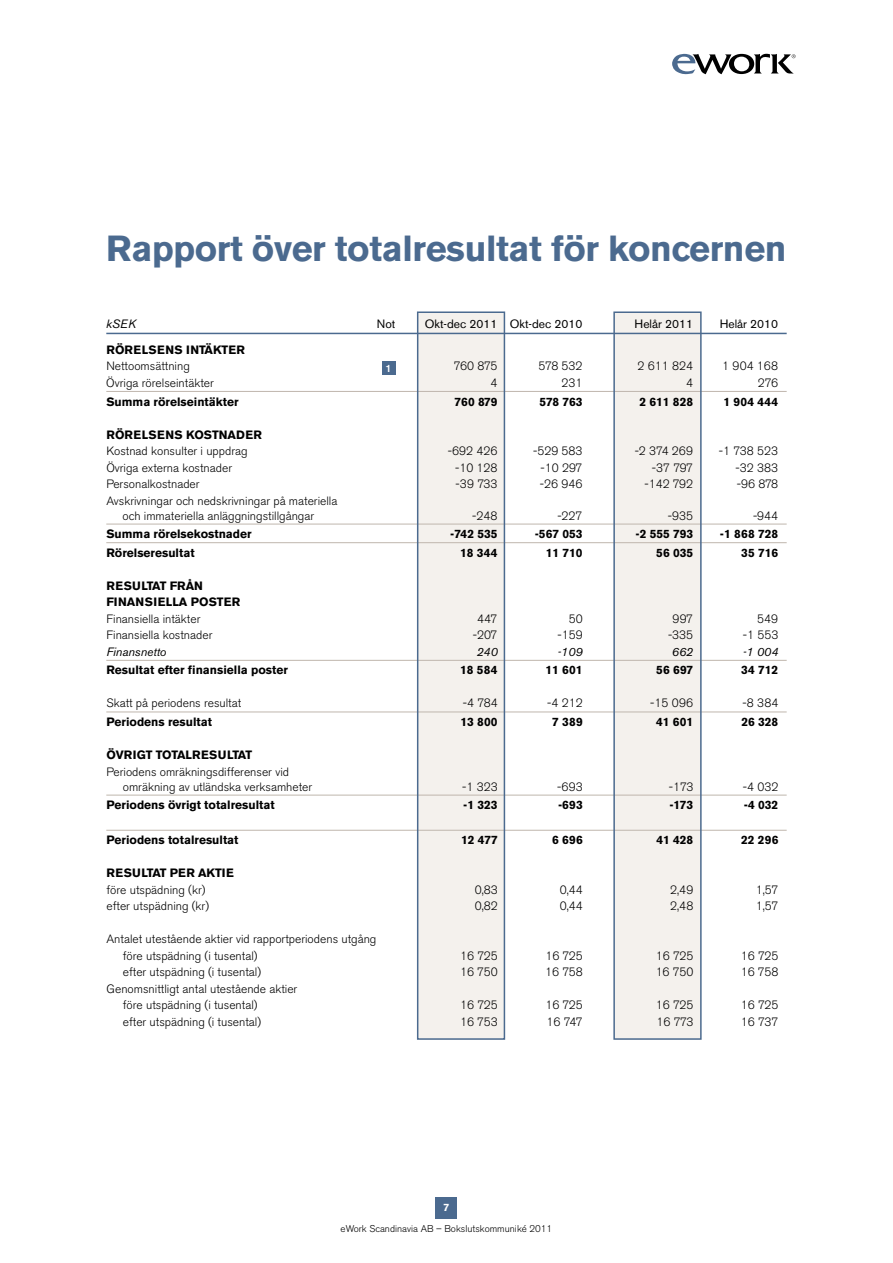
<style>
.page{position:relative;width:893px;height:1263px;background:#fff}
.page>*{position:absolute;margin:0;border:0;box-sizing:border-box;transform-origin:0 0}
.t1{font:700 36px "Akzidenz Grotesk BE";letter-spacing:-.01em;color:#4b6a8f}
.t2{font:300 12px/15px "Akzidenz Grotesk BE";color:#000}
.t3{font:700 12px "Akzidenz Grotesk BE";color:#000}
.t4{font:12px "Akzidenz Grotesk BE";color:#000}
.t5{font:italic 12px "Akzidenz Grotesk BE";color:#000}
.t6{font:700 10.5px "Akzidenz Grotesk BE";color:#fff}
.t7{font:500 10.5px "Akzidenz Grotesk BE";color:#fff;scale:1.05 1}
.t8{font:300 9.75px "Akzidenz Grotesk BE";color:#000}
</style>
<div class="page">
<div style="left:436px;top:1197px;width:21px;height:21px;background:#4b6a8f"></div>
<div style="left:614px;top:312px;width:87px;height:727px;background:#f4f1ed"></div>
<div style="left:418px;top:312px;width:86px;height:727px;background:#f4f1ed"></div>
<hr style="left:106px;top:333px;width:681px;height:1px;background:#4b6a8f">
<hr style="left:106px;top:391px;width:681px;height:1px;background:#bfb6ad">
<hr style="left:106px;top:524px;width:681px;height:1px;background:#bfb6ad">
<hr style="left:106px;top:542px;width:681px;height:1px;background:#bfb6ad">
<hr style="left:106px;top:660px;width:681px;height:1px;background:#bfb6ad">
<hr style="left:106px;top:712px;width:681px;height:1px;background:#bfb6ad">
<hr style="left:106px;top:795px;width:681px;height:1px;background:#bfb6ad">
<hr style="left:106px;top:830px;width:681px;height:1px;background:#bfb6ad">
<div style="left:382px;top:361px;width:13px;height:14px;background:#4b6a8f"></div>
<svg style="left:672px;top:54px;width:124px;height:20px"></svg>
<div style="left:417px;top:311px;width:88px;height:729px;border:2px solid #4b6a8f"></div>
<div style="left:613px;top:311px;width:89px;height:729px;border:2px solid #4b6a8f"></div>
<h1 class="t1" style="left:106px;top:227px;width:682px">Rapport över totalresultat för koncernen</h1>
<p class="t5" style="left:106px;top:317px;width:31px">kSEK</p>
<p class="t4" style="left:377px;top:317px;width:20px">Not</p>
<p class="t4" style="left:425px;top:317px;width:159px">Okt-dec 2011 Okt-dec 2010</p>
<p class="t4" style="left:635px;top:317px;width:60px">Helår 2011</p>
<p class="t4" style="left:720px;top:317px;width:60px">Helår 2010</p>
<p class="t3" style="left:106px;top:343px;width:19px">Rörelsens</p>
<p class="t3" style="left:186px;top:343px;width:9px">intäkter</p>
<p class="t2" style="left:106px;top:359px;width:85px">Nettoomsättning</p>
<p class="t7" style="left:385px;top:362px;width:7px">1</p>
<p class="t2" style="left:454px;top:359px;width:45px">760 875</p>
<p class="t2" style="left:539px;top:359px;width:45px">578 532</p>
<p class="t2" style="left:638px;top:359px;width:57px">2 611 824</p>
<p class="t2" style="left:722px;top:359px;width:57px">1 904 168</p>
<p class="t2" style="left:106px;top:375px;width:109px">Övriga rörelseintäkter</p>
<p class="t2" style="left:490px;top:375px;width:8px">4</p>
<p class="t2" style="left:562px;top:375px;width:22px">231</p>
<p class="t2" style="left:686px;top:375px;width:8px">4</p>
<p class="t2" style="left:758px;top:375px;width:22px">276</p>
<p class="t3" style="left:106px;top:394px;width:134px">Summa rörelseintäkter</p>
<p class="t3" style="left:455px;top:394px;width:44px">760 879</p>
<p class="t3" style="left:540px;top:394px;width:44px">578 763</p>
<p class="t3" style="left:639px;top:394px;width:55px">2 611 828</p>
<p class="t3" style="left:723px;top:394px;width:56px">1 904 444</p>
<p class="t3" style="left:106px;top:427px;width:19px">Rörelsens</p>
<p class="t3" style="left:186px;top:427px;width:10px">kostnader</p>
<p class="t2" style="left:106px;top:444px;width:143px">Kostnad konsulter i uppdrag</p>
<p class="t2" style="left:448px;top:444px;width:51px">-692 426</p>
<p class="t2" style="left:533px;top:444px;width:51px">-529 583</p>
<p class="t2" style="left:635px;top:444px;width:60px">-2 374 269</p>
<p class="t2" style="left:719px;top:444px;width:61px">-1 738 523</p>
<p class="t2" style="left:106px;top:460px;width:127px">Övriga externa kostnader</p>
<p class="t2" style="left:455px;top:460px;width:44px">-10 128</p>
<p class="t2" style="left:541px;top:460px;width:43px">-10 297</p>
<p class="t2" style="left:652px;top:460px;width:43px">-37 797</p>
<p class="t2" style="left:735px;top:460px;width:44px">-32 383</p>
<p class="t2" style="left:106px;top:477px;width:95px">Personalkostnader</p>
<p class="t2" style="left:456px;top:477px;width:43px">-39 733</p>
<p class="t2" style="left:540px;top:477px;width:44px">-26 946</p>
<p class="t2" style="left:644px;top:477px;width:50px">-142 792</p>
<p class="t2" style="left:737px;top:477px;width:43px">-96 878</p>
<p class="t2" style="left:106px;top:493px;width:233px;text-align:center">Avskrivningar och nedskrivningar på materiella och immateriella anläggningstillgångar</p>
<p class="t2" style="left:472px;top:508px;width:27px">-248</p>
<p class="t2" style="left:557px;top:508px;width:27px">-227</p>
<p class="t2" style="left:668px;top:508px;width:27px">-935</p>
<p class="t2" style="left:753px;top:508px;width:27px">-944</p>
<p class="t3" style="left:106px;top:527px;width:147px">Summa rörelsekostnader</p>
<p class="t3" style="left:450px;top:527px;width:49px">-742 535</p>
<p class="t3" style="left:535px;top:527px;width:49px">-567 053</p>
<p class="t3" style="left:635px;top:527px;width:59px">-2 555 793</p>
<p class="t3" style="left:720px;top:527px;width:60px">-1 868 728</p>
<p class="t3" style="left:106px;top:546px;width:90px">Rörelseresultat</p>
<p class="t3" style="left:460px;top:546px;width:39px">18 344</p>
<p class="t3" style="left:546px;top:546px;width:38px">11 710</p>
<p class="t3" style="left:656px;top:546px;width:39px">56 035</p>
<p class="t3" style="left:741px;top:546px;width:38px">35 716</p>
<p class="t3" style="left:106px;top:579px;width:18px">Resultat</p>
<p class="t3" style="left:170px;top:579px;width:9px">från</p>
<p class="t3" style="left:106px;top:595px;width:9px">finansiella</p>
<p class="t3" style="left:191px;top:595px;width:18px">poster</p>
<p class="t2" style="left:106px;top:611px;width:95px">Finansiella intäkter</p>
<p class="t2" style="left:477px;top:611px;width:22px">447</p>
<p class="t2" style="left:569px;top:611px;width:15px">50</p>
<p class="t2" style="left:672px;top:611px;width:22px">997</p>
<p class="t2" style="left:757px;top:611px;width:23px">549</p>
<p class="t2" style="left:106px;top:628px;width:107px">Finansiella kostnader</p>
<p class="t2" style="left:473px;top:628px;width:26px">-207</p>
<p class="t2" style="left:557px;top:628px;width:27px">-159</p>
<p class="t2" style="left:668px;top:628px;width:27px">-335</p>
<p class="t2" style="left:743px;top:628px;width:37px">-1 553</p>
<p class="t5" style="left:106px;top:644px;width:62px">Finansnetto</p>
<p class="t5" style="left:477px;top:644px;width:22px">240</p>
<p class="t5" style="left:557px;top:644px;width:27px">-109</p>
<p class="t5" style="left:672px;top:644px;width:23px">662</p>
<p class="t5" style="left:743px;top:644px;width:37px">-1 004</p>
<p class="t3" style="left:106px;top:663px;width:183px">Resultat efter finansiella poster</p>
<p class="t3" style="left:460px;top:663px;width:39px">18 584</p>
<p class="t3" style="left:545px;top:663px;width:39px">11 601</p>
<p class="t3" style="left:656px;top:663px;width:39px">56 697</p>
<p class="t3" style="left:741px;top:663px;width:39px">34 712</p>
<p class="t2" style="left:106px;top:696px;width:136px">Skatt på periodens resultat</p>
<p class="t2" style="left:463px;top:696px;width:36px">-4 784</p>
<p class="t2" style="left:547px;top:696px;width:37px">-4 212</p>
<p class="t2" style="left:650px;top:696px;width:44px">-15 096</p>
<p class="t2" style="left:743px;top:696px;width:37px">-8 384</p>
<p class="t3" style="left:106px;top:715px;width:107px">Periodens resultat</p>
<p class="t3" style="left:460px;top:715px;width:39px">13 800</p>
<p class="t3" style="left:552px;top:715px;width:32px">7 389</p>
<p class="t3" style="left:656px;top:715px;width:39px">41 601</p>
<p class="t3" style="left:741px;top:715px;width:38px">26 328</p>
<p class="t3" style="left:106px;top:748px;width:18px">Övrigt</p>
<p class="t3" style="left:156px;top:748px;width:7px">totalresultat</p>
<p class="t2" style="left:123px;top:764px;width:191px;text-indent:-16px">Periodens omräkningsdifferenser vid omräkning av utländska verksamheter</p>
<p class="t2" style="left:462px;top:779px;width:37px">-1 323</p>
<p class="t2" style="left:557px;top:779px;width:27px">-693</p>
<p class="t2" style="left:669px;top:779px;width:26px">-173</p>
<p class="t2" style="left:743px;top:779px;width:37px">-4 032</p>
<p class="t3" style="left:107px;top:798px;width:170px">Periodens övrigt totalresultat</p>
<p class="t3" style="left:463px;top:798px;width:36px">-1 323</p>
<p class="t3" style="left:558px;top:798px;width:26px">-693</p>
<p class="t3" style="left:669px;top:798px;width:25px">-173</p>
<p class="t3" style="left:744px;top:798px;width:36px">-4 032</p>
<p class="t3" style="left:107px;top:833px;width:133px">Periodens totalresultat</p>
<p class="t3" style="left:461px;top:833px;width:38px">12 477</p>
<p class="t3" style="left:552px;top:833px;width:32px">6 696</p>
<p class="t3" style="left:656px;top:833px;width:38px">41 428</p>
<p class="t3" style="left:741px;top:833px;width:39px">22 296</p>
<p class="t3" style="left:107px;top:866px;width:18px">Resultat</p>
<p class="t3" style="left:170px;top:866px;width:33px">per aktie</p>
<p class="t2" style="left:107px;top:882px;width:101px">före utspädning (kr)</p>
<p class="t2" style="left:475px;top:882px;width:24px">0,83</p>
<p class="t2" style="left:560px;top:882px;width:24px">0,44</p>
<p class="t2" style="left:670px;top:882px;width:25px">2,49</p>
<p class="t2" style="left:756px;top:882px;width:24px">1,57</p>
<p class="t2" style="left:107px;top:899px;width:104px">efter utspädning (kr)</p>
<p class="t2" style="left:475px;top:899px;width:24px">0,82</p>
<p class="t2" style="left:560px;top:899px;width:24px">0,44</p>
<p class="t2" style="left:670px;top:899px;width:25px">2,48</p>
<p class="t2" style="left:756px;top:899px;width:24px">1,57</p>
<p class="t2" style="left:123px;top:931px;width:255px;line-height:16.5px;text-indent:-16px">Antalet utestående aktier vid rapportperiodens utgång före utspädning (i tusental)</p>
<p class="t2" style="left:460px;top:948px;width:39px">16 725</p>
<p class="t2" style="left:545px;top:948px;width:39px">16 725</p>
<p class="t2" style="left:656px;top:948px;width:39px">16 725</p>
<p class="t2" style="left:741px;top:948px;width:39px">16 725</p>
<p class="t2" style="left:123px;top:965px;width:140px">efter utspädning (i tusental)</p>
<p class="t2" style="left:460px;top:965px;width:39px">16 750</p>
<p class="t2" style="left:545px;top:965px;width:39px">16 758</p>
<p class="t2" style="left:656px;top:965px;width:39px">16 750</p>
<p class="t2" style="left:741px;top:965px;width:39px">16 758</p>
<p class="t2" style="left:123px;top:981px;width:176px;line-height:16.5px;text-indent:-16px">Genomsnittligt antal utestående aktier före utspädning (i tusental)</p>
<p class="t2" style="left:460px;top:998px;width:39px">16 725</p>
<p class="t2" style="left:545px;top:998px;width:39px">16 725</p>
<p class="t2" style="left:656px;top:998px;width:39px">16 725</p>
<p class="t2" style="left:741px;top:998px;width:39px">16 725</p>
<p class="t2" style="left:123px;top:1014px;width:140px">efter utspädning (i tusental)</p>
<p class="t2" style="left:460px;top:1014px;width:39px">16 753</p>
<p class="t2" style="left:547px;top:1014px;width:38px">16 747</p>
<p class="t2" style="left:656px;top:1014px;width:38px">16 773</p>
<p class="t2" style="left:741px;top:1014px;width:39px">16 737</p>
<p class="t6" style="left:444px;top:1201px;width:7px">7</p>
<p class="t8" style="left:341px;top:1223px;width:213px">eWork Scandinavia AB – Bokslutskommuniké 2011</p>
</div>
